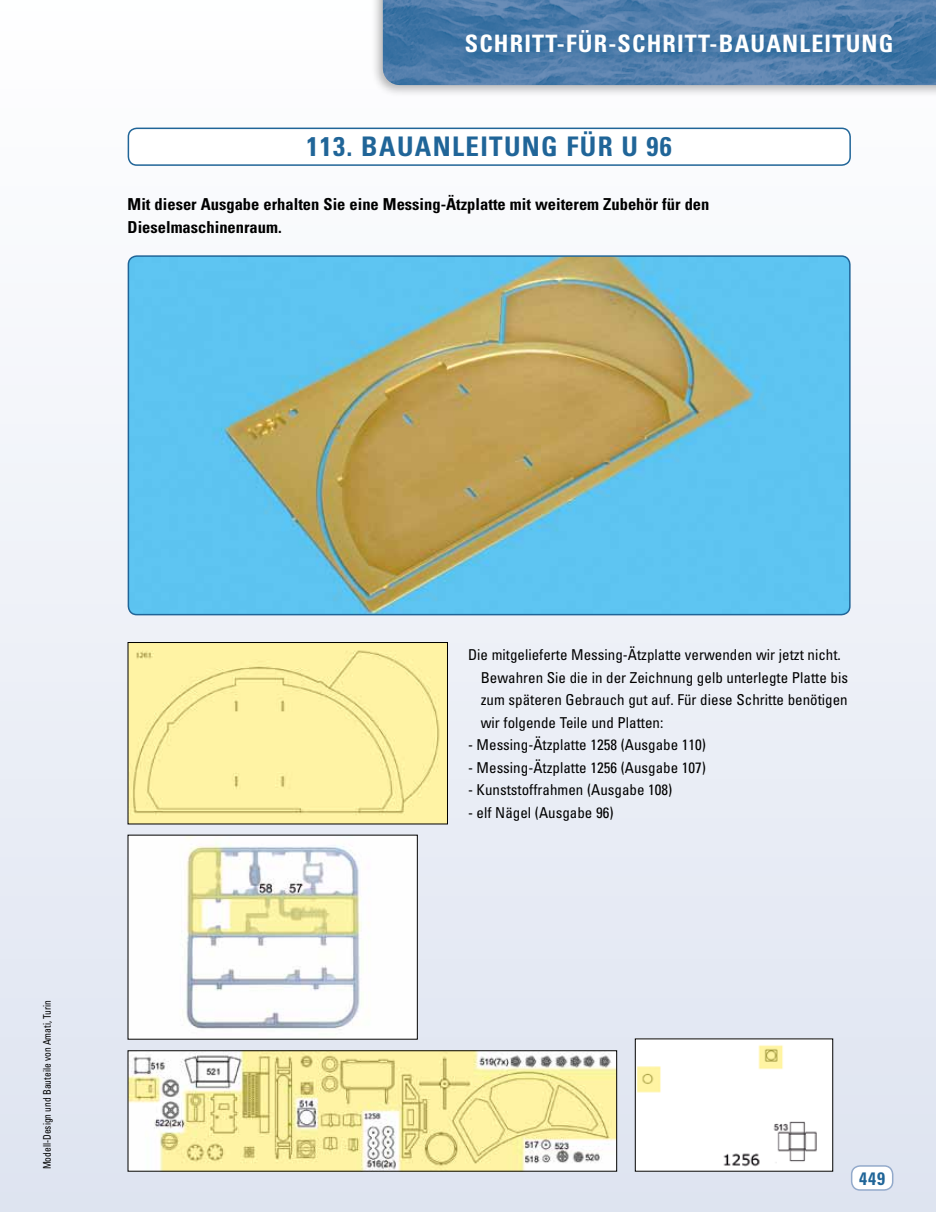
<style>
.page{position:relative;width:936px;height:1212px;background:#fff}
.page>*{position:absolute;margin:0;border:0;box-sizing:border-box;transform-origin:0 0}
.t1{font:700 condensed 27px "Univers";letter-spacing:.05em;color:#206598}
.t2{font:700 condensed 24px "Univers";letter-spacing:.05em;color:#fff}
.t3{font:700 condensed 18px "Univers";color:#206598}
.t4{font:700 condensed 16.5px/22.5px "Univers";color:#000}
.t5{font:condensed 15px/22.5px "Univers";color:#000}
.t6{font:condensed 10.5px "Univers";color:#000;scale:.9 1}
</style>
<div class="page">
<div style="left:0;top:0;width:935px;height:1212px;background:linear-gradient(to bottom,#fff,#dbe1ed)"></div>
<div style="left:851px;top:1166px;width:41px;height:24px;background:#fff;border-radius:9px"></div>
<div style="left:850px;top:1165px;width:43px;height:26px;border:2px solid #93aacb;border-radius:9px"></div>
<div style="left:128px;top:128px;width:722px;height:37px;background:#fff;border-radius:9px"></div>
<div style="left:128px;top:128px;width:722px;height:38px;border:2px solid #206598;border-radius:9px"></div>
<div style="left:371px;top:0;width:564px;height:97px;background:#000;opacity:.3"></div>
<img style="left:383px;top:0;width:552px;height:85px">
<svg style="left:461px;top:26px;width:441px;height:38px;background:#4577a6"></svg>
<img style="left:128px;top:256px;width:721px;height:359px">
<div style="left:128px;top:255px;width:722px;height:360px;border:2px solid #206598;border-radius:9px"></div>
<img style="left:130px;top:644px;width:316px;height:178px">
<div style="left:128px;top:642px;width:320px;height:182px;border:1px solid #000"></div>
<img style="left:637px;top:1040px;width:194px;height:129px">
<img style="left:130px;top:1052px;width:485px;height:117px">
<img style="left:130px;top:837px;width:285px;height:200px">
<h2 class="t2" style="left:465px;top:29px;width:58px">SCHRITT</h2>
<h2 class="t2" style="left:557px;top:29px;width:119px">-FÜR-SCHRITT</h2>
<h2 class="t2" style="left:709px;top:29px;width:88px">-BAUANLEITUNG</h2>
<h1 class="t1" style="left:306px;top:130px;width:367px">113. bauanleitung für u 96</h1>
<p class="t4" style="left:128px;top:193px;width:583px">Mit dieser Ausgabe erhalten Sie eine Messing-Ätzplatte mit weiterem Zubehör für den<br>Dieselmaschinenraum.</p>
<p class="t6" style="left:41px;top:1169px;width:190px;rotate:-90deg">Modell-Design und Bauteile von Amati, Turin</p>
<p class="t5" style="left:480px;top:644px;width:369px;text-indent:-13px">Die mitgelieferte Messing-Ätzplatte verwenden wir jetzt nicht.<br>Bewahren Sie die in der Zeichnung gelb unterlegte Platte bis zum späteren Gebrauch gut auf. Für diese Schritte benötigen wir folgende Teile und Platten:</p>
<p class="t5" style="left:468px;top:734px;width:239px">- Messing-Ätzplatte 1258 (Ausgabe 110)</p>
<p class="t5" style="left:468px;top:756px;width:239px">- Messing-Ätzplatte 1256 (Ausgabe 107)</p>
<p class="t5" style="left:468px;top:779px;width:206px">- Kunststoffrahmen (Ausgabe 108)</p>
<p class="t5" style="left:468px;top:801px;width:147px">- elf Nägel (Ausgabe 96)</p>
<p class="t3" style="left:859px;top:1167px;width:27px">449</p>
</div>
